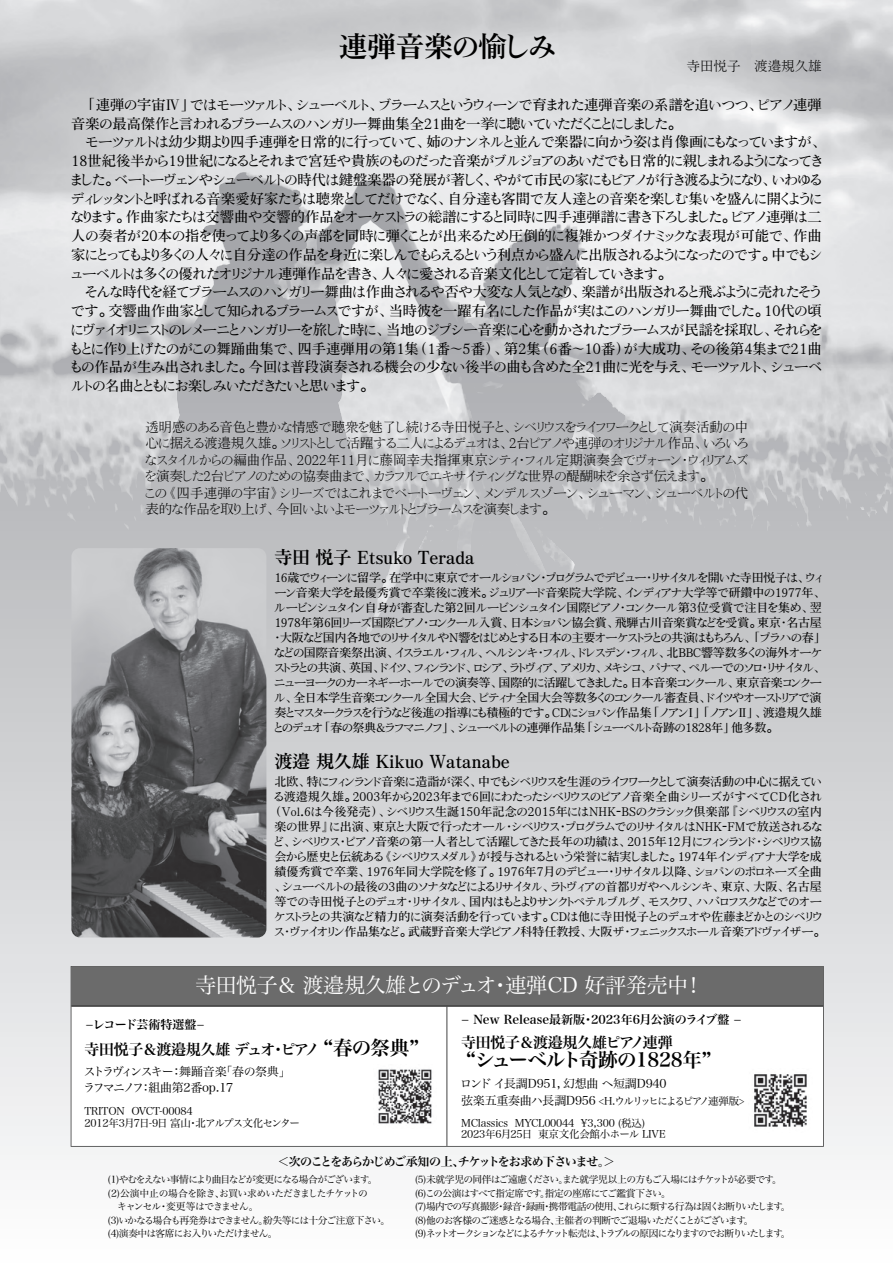
<style>
.page{position:relative;width:893px;height:1263px;background:#fff}
.page>*{position:absolute;margin:0;border:0;box-sizing:border-box;transform-origin:0 0}
.t1{font:28.5px "VDL V7 Mincho Bold";letter-spacing:-.045em;color:#000}
.t2{font:21px "Hira Min Pro N W3";letter-spacing:-.01em;color:#fff}
.t3{font:19.5px "Hira Min Pro N W6";letter-spacing:-.035em;color:#000}
.t4{font:18px "VDL V7 Mincho Bold";letter-spacing:-.005em;color:#000}
.t5{font:15px "Hira Min Pro N W6";letter-spacing:-.02em;color:#000}
.t6{font:14.25px/18.8px "VDL V7 Mincho Medium";letter-spacing:-.085em;color:#000}
.t7{font:13.5px/16.5px "VDL V7 Mincho Light";letter-spacing:-.115em;color:#000}
.t8{font:13.5px "VDL V7 Mincho Light";color:#000}
.t9{font:12px/15px "VDL V7 Mincho Medium";letter-spacing:-.095em;color:#000}
.t10{font:12px/16.5px "Hira Min Pro N W3";letter-spacing:-.07em;color:#000}
.t11{font:12px "Hira Min Pro N W6";letter-spacing:-.105em;color:#000}
.t12{font:12px "Hira Min Pro N W6";color:#000}
.t13{font:12px "Hira Min Pro N W3";letter-spacing:-.015em;color:#000}
.t14{font:12px "Hira Min Pro N W6";letter-spacing:-.04em;color:#000}
.t15{font:10.5px/12px "Hira Min Pro N W3";letter-spacing:-.015em;color:#000}
.t16{font:9.75px/13.5px "Hira Min Pro N W3";letter-spacing:-.1em;color:#000}
.s1{font-size:19.5px}
.s2{font-size:12px}
</style>
<div class="page">
<svg style="left:0;top:859px;width:893px;height:301px"></svg>
<img style="left:0;top:0;width:893px;height:859px">
<img style="left:71px;top:548px;width:195px;height:389px">
<svg style="left:71px;top:966px;width:753px;height:181px"></svg>
<div style="left:71px;top:967px;width:752px;height:39px;background:#6b6b6b"></div>
<hr style="left:71px;top:1005px;width:752px;height:1px;background:#434343">
<hr style="left:446px;top:1006px;width:1px;height:140px;background:#434343">
<img style="left:373px;top:1065px;width:64px;height:64px">
<img style="left:748px;top:1069px;width:64px;height:64px">
<h1 class="t1" style="left:339px;top:27px;width:219px">連弾音楽の愉しみ</h1>
<p class="t8" style="left:687px;top:57px;width:136px">寺田悦子　渡邉規久雄</p>
<p class="t6" style="left:69px;top:95px;width:759px">　「連弾の宇宙Ⅳ 」ではモーツァルト、シューベルト、ブラームスというウィーンで育まれた連弾音楽の系譜を追いつつ、ピアノ連弾音楽の最高傑作と言われるブラームスのハンガリー舞曲集全21曲を一挙に聴いていただくことにしました。<br>　モーツァルトは幼少期より四手連弾を日常的に行っていて、姉のナンネルと並んで楽器に向かう姿は肖像画にもなっていますが、18世紀後半から19世紀になるとそれまで宮廷や貴族のものだった音楽がブルジョアのあいだでも日常的に親しまれるようになってきました。ベートーヴェンやシューベルトの時代は鍵盤楽器の発展が著しく、やがて市民の家にもピアノが行き渡るようになり、いわゆるディレッタントと呼ばれる音楽愛好家たちは聴衆としてだけでなく、自分達も客間で友人達との音楽を楽しむ集いを盛んに開くようになります。作曲家たちは交響曲や交響的作品をオーケストラの総譜にすると同時に四手連弾譜に書き下ろしました。ピアノ連弾は二人の奏者が20本の指を使ってより多くの声部を同時に弾くことが出来るため圧倒的に複雑かつダイナミックな表現が可能で、作曲家にとってもより多くの人々に自分達の作品を身近に楽しんでもらえるという利点から盛んに出版されるようになったのです。中でもシューベルトは多くの優れたオリジナル連弾作品を書き、人々に愛される音楽文化として定着していきます。<br>　そんな時代を経てブラームスのハンガリー舞曲は作曲されるや否や大変な人気となり、楽譜が出版されると飛ぶように売れたそうです。交響曲作曲家として知られるブラームスですが、当時彼を一躍有名にした作品が実はこのハンガリー舞曲でした。10代の頃にヴァイオリニストのレメーニとハンガリーを旅した時に、当地のジプシー音楽に心を動かされたブラームスが民謡を採取し、それらをもとに作り上げたのがこの舞踊曲集で、四手連弾用の第1集（1番～5番）、第2集（6番～10番）が大成功、その後第4集まで21曲もの作品が生み出されました。今回は普段演奏される機会の少ない後半の曲も含めた全21曲に光を与え、モーツァルト、シューベルトの名曲とともにお楽しみいただきたいと思います。</p>
<p class="t7" style="left:143px;top:418px;width:608px">透明感のある音色と豊かな情感で聴衆を魅了し続ける寺田悦子と、シベリウスをライフワークとして演奏活動の中心に据える渡邉規久雄。ソリストとして活躍する二人によるデュオは、2台ピアノや連弾のオリジナル作品、いろいろなスタイルからの編曲作品、2022年11月に藤岡幸夫指揮東京シティ・フィル定期演奏会でヴォーン・ウィリアムズを演奏した2台ピアノのための協奏曲まで、カラフルでエキサイティングな世界の醍醐味を余さず伝えます。<br>この《四手連弾の宇宙》シリーズではこれまでベートーヴェン、メンデルスゾーン、シューマン、シューベルトの代表的な作品を取り上げ、今回いよいよモーツァルトとブラームスを演奏します。</p>
<h3 class="t4" style="left:274px;top:545px;width:202px">寺田 悦子 Etsuko Terada</h3>
<p class="t9" style="left:271px;top:569px;width:556px">16歳でウィーンに留学。在学中に東京でオールショパン･プログラムでデビュー･リサイタルを開いた寺田悦子は、ウィーン音楽大学を最優秀賞で卒業後に渡米。ジュリアード音楽院大学院、インディアナ大学等で研鑽中の1977年、ルービンシュタイン自身が審査した第2回ルービンシュタイン国際ピアノ・コンクール第3位受賞で注目を集め、翌1978年第6回リーズ国際ピアノ･コンクール入賞、日本ショパン協会賞、飛騨古川音楽賞などを受賞。東京・名古屋・大阪など国内各地でのリサイタルやN響をはじめとする日本の主要オーケストラとの共演はもちろん、「プラハの春」などの国際音楽祭出演、イスラエル･フィル、ヘルシンキ･フィル、ドレスデン･フィル、北BBC響等数多くの海外オーケストラとの共演、英国、ドイツ、フィンランド、ロシア、ラトヴィア、アメリカ、メキシコ、パナマ、ペルーでのソロ･リサイタル、ニューヨークのカーネギーホールでの演奏等、国際的に活躍してきました。日本音楽コンクール、東京音楽コンクール、全日本学生音楽コンクール全国大会、ピティナ全国大会等数多くのコンクール審査員、ドイツやオーストリアで演奏とマスタークラスを行うなど後進の指導にも積極的です。CDにショパン作品集「ノアンⅠ」「ノアンⅡ」、渡邉規久雄とのデュオ「春の祭典＆ラフマニノフ」、シューベルトの連弾作品集「シューベルト奇跡の1828年」他多数。</p>
<h3 class="t4" style="left:274px;top:749px;width:237px">渡邉 規久雄 Kikuo Watanabe</h3>
<p class="t9" style="left:269px;top:773px;width:558px;text-align:center">北欧、特にフィンランド音楽に造詣が深く、中でもシベリウスを生涯のライフワークとして演奏活動の中心に据えている渡邉規久雄。2003年から2023年まで6回にわたったシベリウスのピアノ音楽全曲シリーズがすべてCD化され（Vol.6は今後発売）、シベリウス生誕150年記念の2015年にはNHK-BSのクラシック倶楽部『シベリウスの室内楽の世界』に出演、東京と大阪で行ったオール･シベリウス･プログラムでのリサイタルはNHK-FMで放送されるなど、シベリウス･ピアノ音楽の第一人者として活躍してきた長年の功績は、2015年12月にフィンランド･シベリウス協会から歴史と伝統ある《シベリウスメダル》が授与されるという栄誉に結実しました。1974年インディアナ大学を成績優秀賞で卒業、1976年同大学院を修了。1976年7月のデビュー･リサイタル以降、ショパンのポロネーズ全曲、シューベルトの最後の3曲のソナタなどによるリサイタル、ラトヴィアの首都リガやヘルシンキ、東京、大阪、名古屋等での寺田悦子とのデュオ･リサイタル、国内はもとよりサンクトペテルブルグ、モスクワ、ハバロフスクなどでのオーケストラとの共演など精力的に演奏活動を行っています。CDは他に寺田悦子とのデュオや佐藤まどかとのシベリウス・ヴァイオリン作品集など。武蔵野音楽大学ピアノ科特任教授、大阪ザ･フェニックスホール音楽アドヴァイザー。</p>
<h2 class="t2" style="left:196px;top:967px;width:510px">寺田悦子＆ 渡邉規久雄とのデュオ・連弾CD 好評発売中！</h2>
<p class="t14" style="left:85px;top:1013px;width:121px">-レコード芸術特選盤-</p>
<p class="t5" style="left:84px;top:1036px;width:336px">寺田悦子＆渡邉規久雄 デュオ･ピアノ <span class="s1">“春の祭典”</span></p>
<p class="t10" style="left:83px;top:1062px;width:203px">ストラヴィンスキー：舞踊音楽｢春の祭典｣ラフマニノフ：組曲第2番op.17</p>
<p class="t15" style="left:84px;top:1104px;width:217px">TRITON OVCT-00084<br>2012年3月7日-9日 富山･北アルプス文化センター</p>
<p class="t12" style="left:461px;top:1009px;width:282px">- New Release最新版・2023年6月公演のライブ盤 -</p>
<p class="t5" style="left:461px;top:1029px;width:213px">寺田悦子＆渡邉規久雄ピアノ連弾</p>
<h3 class="t3" style="left:466px;top:1042px;width:248px">“シューベルト奇跡の1828年”</h3>
<p class="t13" style="left:460px;top:1073px;width:208px">ロンド イ長調D951，幻想曲 ヘ短調D940</p>
<p class="t15" style="left:461px;top:1088px;width:285px;line-height:22.5px"><span class="s2">弦楽五重奏曲ハ長調D956</span> &lt;H.ウルリッヒによるピアノ連弾版&gt;<br>MClassics MYCL00044 ¥3,300 (税込)</p>
<p class="t15" style="left:461px;top:1127px;width:206px">2023年6月25日 東京文化会館小ホール LIVE</p>
<p class="t11" style="left:278px;top:1151px;width:338px">＜次のことをあらかじめご承知の上、チケットをお求め下さいませ。＞</p>
<p class="t16" style="left:108px;top:1172px;width:284px">(1)やむをえない事情により曲目などが変更になる場合がございます。(2)公演中止の場合を除き、お買い求めいただきましたチケットの<br>　キャンセル･変更等はできません。<br>(3)いかなる場合も再発券はできません。紛失等には十分ご注意下さい。(4)演奏中は客席にお入りいただけません。</p>
<p class="t16" style="left:415px;top:1172px;width:377px">(5)未就学児の同伴はご遠慮ください。また就学児以上の方もご入場にはチケットが必要です。(6)この公演はすべて指定席です。指定の座席にてご鑑賞下さい。<br>(7)場内での写真撮影･録音･録画･携帯電話の使用、これらに類する行為は固くお断りいたします。(8)他のお客様のご迷惑となる場合、主催者の判断でご退場いただくことがございます。<br>(9)ネットオークションなどによるチケット転売は、トラブルの原因になりますのでお断りいたします。</p>
</div>
